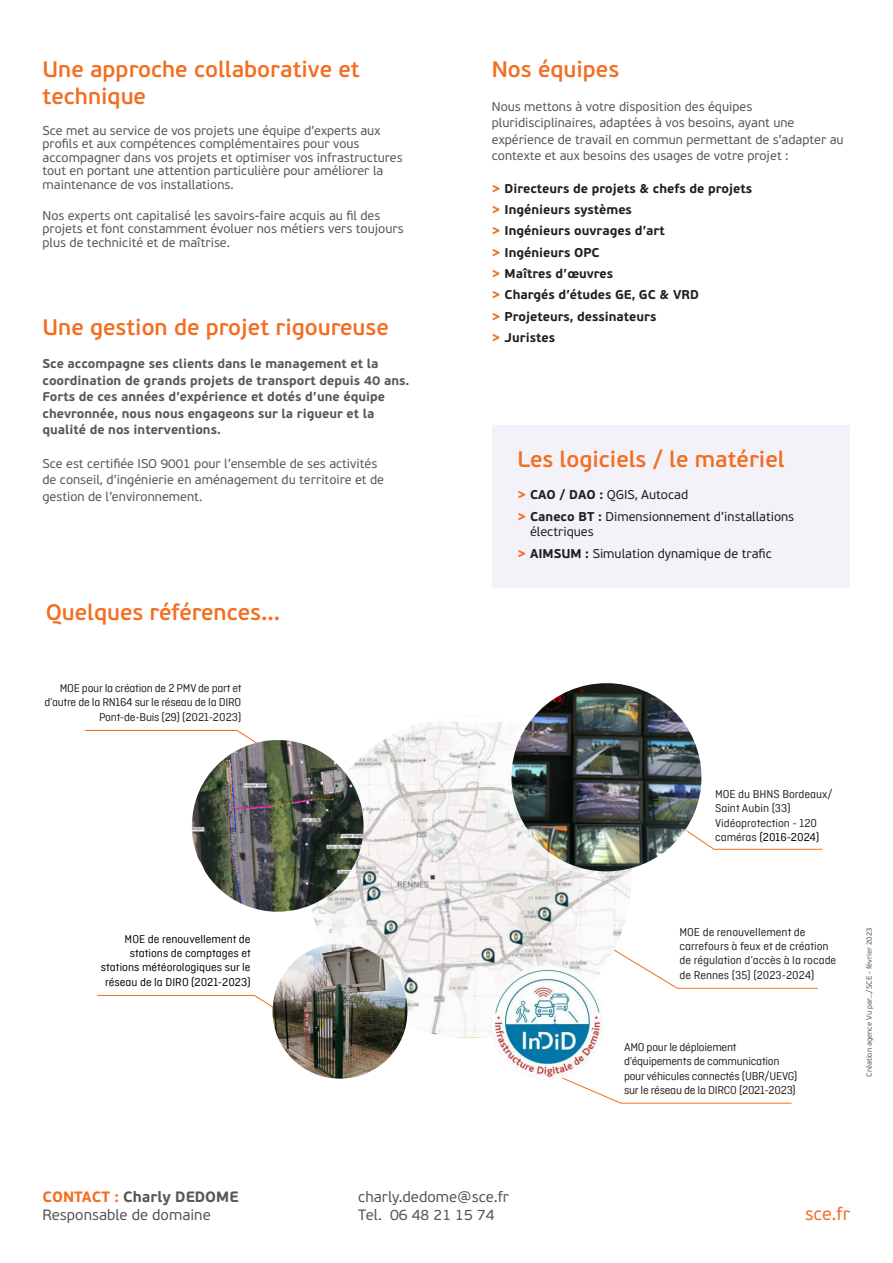
<style>
.page{position:relative;width:893px;height:1263px;background:#fff}
.page>*{position:absolute;margin:0;border:0;box-sizing:border-box;transform-origin:0 0}
.Titraille_SCE{font:600 22.5px/27px "PF Beau Sans Pro";color:#f36e21}
.t1{font:18px "PF Beau Sans Pro";color:#f36e21}
.contact_texte{font:15px "PF Beau Sans Pro";color:#57585a}
.contact_titre{font:700 15px "PF Beau Sans Pro";color:#57585a}
.Titraille_SCE-2{font:12.75px/13.5px "PF Beau Sans Pro";color:#57585a}
.Chapeau{font:700 12.75px/16.5px "PF Beau Sans Pro";color:#57585a}
.t2{font:700 12.75px "PF Beau Sans Pro";color:#231f20}
.Chapeau-2{font:12.75px/16.5px "PF Beau Sans Pro";color:#57585a}
.t3{font:12.75px/15.3px "PF Beau Sans Pro";color:#231f20}
.TXT_Reference_FD{font:12px/14.4px "Ciutadella";letter-spacing:-.02em;color:#231f20;text-align:right}
.TXT_Puces_Bold_SCE{font:12px/14.4px "Ciutadella";color:#231f20}
.TXT_Reference_FG{font:12px/14.4px "Ciutadella";color:#000;text-align:right}
.TXT_Reference_FG-2{font:12px/14.4px "Ciutadella";color:#231f20}
.t4{font:7.5px "PF Beau Sans Pro";color:#57585a}
.s1{font-weight:900;color:#f36e21}
.s2{font-weight:700}
.s3{color:#000}
.s4{color:#f36e21}
</style>
<div class="page">
<div style="left:493px;top:425px;width:357px;height:163px;background:#f3f2f8"></div>
<svg style="left:561px;top:1078px;width:231px;height:26px"></svg>
<svg style="left:614px;top:950px;width:204px;height:39px"></svg>
<svg style="left:701px;top:840px;width:122px;height:10px"></svg>
<img style="left:308px;top:715px;width:324px;height:323px;border-radius:162px">
<svg style="left:504px;top:676px;width:201px;height:200px"></svg>
<svg style="left:97px;top:995px;width:175px;height:12px"></svg>
<img style="left:272px;top:944px;width:135px;height:135px;border-radius:67px">
<img style="left:511px;top:683px;width:190px;height:188px">
<svg style="left:85px;top:730px;width:184px;height:28px"></svg>
<img style="left:192px;top:740px;width:172px;height:172px;border-radius:86px">
<img style="left:490px;top:965px;width:114px;height:115px;border-radius:57px">
<p class="Titraille_SCE" style="left:43px;top:56px;width:319px">Une approche collaborative et technique</p>
<p class="Titraille_SCE-2" style="left:43px;top:124px;width:362px">Sce met au service de vos projets une équipe d’experts aux profils et aux compétences complémentaires pour vous accompagner dans vos projets et optimiser vos infrastructures tout en portant une attention particulière pour améliorer la maintenance de vos installations.</p>
<p class="Titraille_SCE-2" style="left:43px;top:208px;width:363px">Nos experts ont capitalisé les savoirs-faire acquis au fil des projets et font constamment évoluer nos métiers vers toujours plus de technicité et de maîtrise.</p>
<p class="Titraille_SCE" style="left:43px;top:313px;width:348px">Une gestion de projet rigoureuse</p>
<p class="Chapeau" style="left:43px;top:355px;width:368px">Sce accompagne ses clients dans le management et la coordination de grands projets de transport depuis 40 ans.<br>Forts de ces années d’expérience et dotés d’une équipe chevronnée, nous nous engageons sur la rigueur et la qualité de nos interventions.</p>
<p class="Chapeau-2" style="left:43px;top:455px;width:343px">Sce est certifiée ISO 9001 pour l’ensemble de ses activités de conseil, d’ingénierie en aménagement du territoire et de gestion de l’environnement.</p>
<p class="Titraille_SCE" style="left:46px;top:598px;width:236px">Quelques références...</p>
<p class="TXT_Reference_FD" style="left:44px;top:680px;width:199px">MOE pour la création de 2 PMV de part et d’autre de la RN164 sur le réseau de la DIRO<br>Pont-de-Buis (29) (2021-2023)</p>
<p class="TXT_Reference_FG" style="left:101px;top:931px;width:151px">MOE de renouvellement de stations de comptages et stations météorologiques sur le réseau de la DIRO (2021-2023)</p>
<p class="Titraille_SCE" style="left:492px;top:56px;width:129px">Nos équipes</p>
<p class="Titraille_SCE-2" style="left:492px;top:98px;width:353px;line-height:16.5px">Nous mettons à votre disposition des équipes pluridisciplinaires, adaptées à vos besoins, ayant une expérience de travail en commun permettant de s’adapter au contexte et aux besoins des usages de votre projet :</p>
<p class="t2" style="left:492px;top:180px;width:262px"><span class="s1">&gt;</span> Directeurs de projets &amp; chefs de projets</p>
<p class="t2" style="left:492px;top:202px;width:142px"><span class="s1">&gt;</span> Ingénieurs systèmes</p>
<p class="t2" style="left:492px;top:223px;width:174px"><span class="s1">&gt;</span> Ingénieurs ouvrages d’art</p>
<p class="t2" style="left:492px;top:244px;width:109px"><span class="s1">&gt;</span> Ingénieurs OPC</p>
<p class="t2" style="left:492px;top:266px;width:123px"><span class="s1">&gt;</span> Maîtres d’œuvres</p>
<p class="t2" style="left:492px;top:287px;width:209px"><span class="s1">&gt;</span> Chargés d’études GE, GC &amp; VRD</p>
<p class="t2" style="left:492px;top:309px;width:166px"><span class="s1">&gt;</span> Projeteurs, dessinateurs</p>
<p class="t2" style="left:492px;top:330px;width:65px"><span class="s1">&gt;</span> Juristes</p>
<p class="Titraille_SCE" style="left:517px;top:446px;width:269px">Les logiciels / le matériel</p>
<p class="t3" style="left:517px;top:487px;width:172px"><span class="s1">&gt;</span> <span class="s2">CAO / DAO :</span> QGIS, Autocad</p>
<p class="t3" style="left:530px;top:509px;width:266px;text-indent:-13px"><span class="s1">&gt;</span> <span class="s2">Caneco BT :</span> Dimensionnement d’installations électriques</p>
<p class="t3" style="left:517px;top:546px;width:256px"><span class="s1">&gt;</span> <span class="s2">AIMSUM :</span> Simulation dynamique de trafic</p>
<p class="TXT_Reference_FG-2" style="left:715px;top:787px;width:119px">MOE du BHNS Bordeaux/<br>Saint Aubin (33)<br>Vidéoprotection - 120 caméras <span class="s3">(2016-2024)</span></p>
<p class="TXT_Puces_Bold_SCE" style="left:679px;top:924px;width:158px">MOE de renouvellement de carrefours à feux et de création de régulation d’accès à la rocade de Rennes (35) (2023-2024)</p>
<p class="TXT_Reference_FD" style="left:624px;top:1039px;width:175px;text-align:left">AMO pour le déploiement d’équipements de communication pour véhicules connectés (UBR/UEVG) sur le réseau de la DIRCO (2021-2023)</p>
<p class="t4" style="left:865px;top:1077px;width:151px;rotate:-90deg">Création agence Vu par.../SCE - février 2023</p>
<p class="contact_titre" style="left:43px;top:1188px;width:197px"><span class="s4">CONTACT :</span> Charly DEDOME</p>
<p class="contact_texte" style="left:43px;top:1207px;width:170px">Responsable de domaine</p>
<p class="contact_texte" style="left:358px;top:1189px;width:152px">charly.dedome@sce.fr</p>
<p class="contact_texte" style="left:358px;top:1207px;width:138px">Tel. 06 48 21 15 74</p>
<p class="t1" style="left:763px;top:1203px;width:89px">www.sce.fr</p>
</div>
